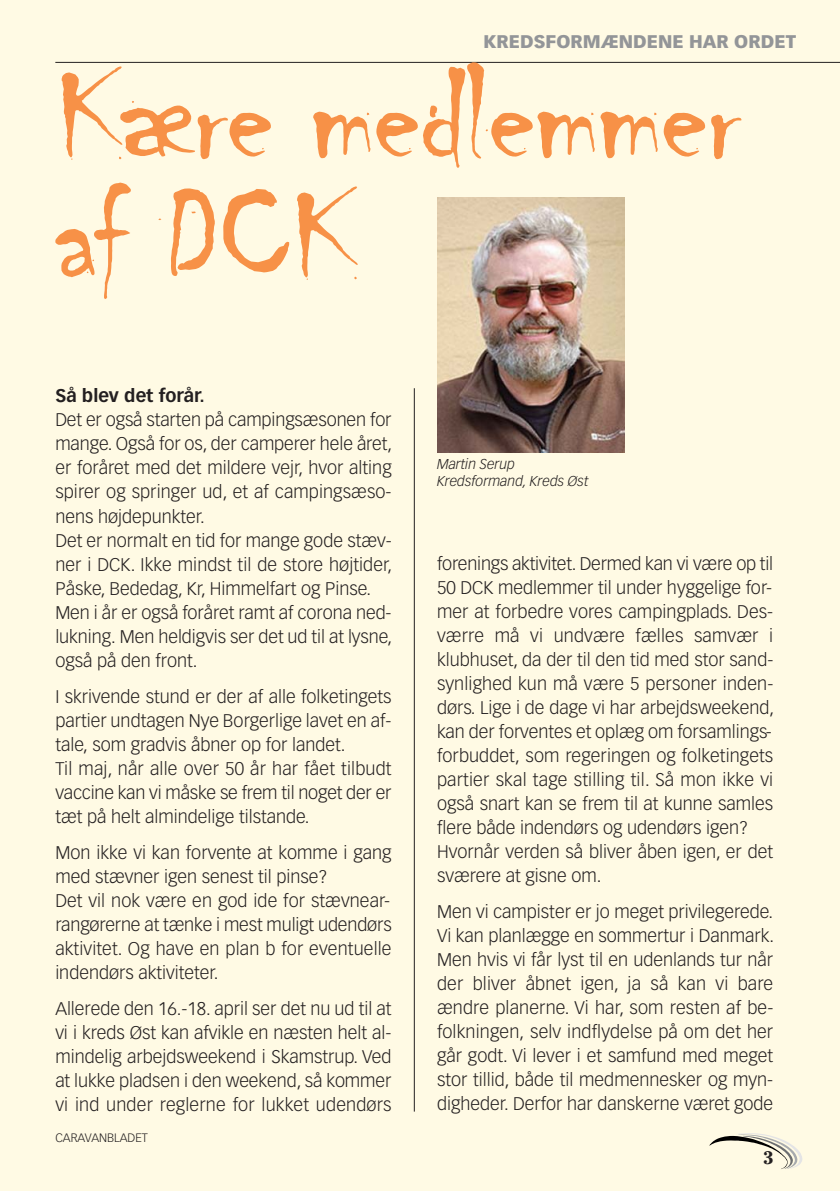
<style>
.page{position:relative;width:840px;height:1191px;background:#fff}
.page>*{position:absolute;margin:0;border:0;box-sizing:border-box;transform-origin:0 0}
.t1{font:144px/120px "Chiller Com";letter-spacing:-.02em;color:#f79147}
.t2{font:300 18px/24px "Vectora LH";color:#231f20}
.t3{font:900 18px "Vectora LH";color:#939598}
.t4{font:700 18px "Vectora LH";color:#231f20}
.t5{font:700 18px "Cheltenham";color:#231f20}
.t6{font:italic 300 14px/16.8px "Vectora LH";color:#231f20}
.t7{font:300 12px "Vectora LH";color:#231f20}
</style>
<div class="page">
<div style="left:0;top:0;width:839px;height:1191px;background:#fffae4"></div>
<hr style="left:55px;top:62px;width:784px;height:1px;background:#231f20">
<hr style="left:414px;top:388px;width:1px;height:723px;background:#231f20">
<svg style="left:709px;top:1133px;width:92px;height:36px"></svg>
<img style="left:437px;top:197px;width:187px;height:256px">
<p class="t3" style="left:483px;top:34px;width:314px">KREDSFORMÆNDENE HAR ORDET</p>
<h1 class="t1" style="left:55px;top:68px;width:687px">Kære medlemmer af DCK</h1>
<p class="t4" style="left:55px;top:388px;width:151px">Så blev det forår.</p>
<p class="t2" style="left:55px;top:409px;width:338px">Det er også starten på campingsæsonen for mange. Også for os, der camperer hele året, er foråret med det mildere vejr, hvor alting spirer og springer ud, et af campingsæso&shy;nens højdepunkter.<br>Det er normalt en tid for mange gode stæv&shy;ner i DCK. Ikke mindst til de store højtider, Påske, Bededag, Kr, Himmelfart og Pinse.<br>Men i år er også foråret ramt af corona ned&shy;lukning. Men heldigvis ser det ud til at lysne, også på den front.</p>
<p class="t2" style="left:55px;top:685px;width:337px">I skrivende stund er der af alle folketingets partier undtagen Nye Borgerlige lavet en af&shy;tale, som gradvis åbner op for landet.<br>Til maj, når alle over 50 år har fået tilbudt vaccine kan vi måske se frem til noget der er tæt på helt almindelige tilstande.</p>
<p class="t2" style="left:55px;top:841px;width:337px">Mon ikke vi kan forvente at komme i gang med stævner igen senest til pinse?<br>Det vil nok være en god ide for stævnear&shy;rangørerne at tænke i mest muligt udendørs aktivitet. Og have en plan b for eventuelle indendørs aktiviteter.</p>
<p class="t2" style="left:55px;top:997px;width:337px;text-align:justify">Allerede den 16.-18. april ser det nu ud til at vi i kreds Øst kan afvikle en næsten helt al&shy;mindelig arbejdsweekend i Skamstrup. Ved at lukke pladsen i den weekend, så kommer vi ind under reglerne for lukket udendørs</p>
<p class="t7" style="left:55px;top:1132px;width:94px">CARAVANBLADET</p>
<p class="t6" style="left:437px;top:457px;width:153px">Martin Serup<br>Kredsformand, Kreds Øst</p>
<p class="t2" style="left:437px;top:552px;width:338px">forenings aktivitet. Dermed kan vi være op til 50 DCK medlemmer til under hyggelige for&shy;mer at forbedre vores campingplads. Des&shy;værre må vi undvære fælles samvær i klubhuset, da der til den tid med stor sand&shy;synlighed kun må være 5 personer inden&shy;dørs. Lige i de dage vi har arbejdsweekend, kan der forventes et oplæg om forsamlings&shy;forbuddet, som regeringen og folketingets partier skal tage stilling til. Så mon ikke vi også snart kan se frem til at kunne samles flere både indendørs og udendørs igen?<br>Hvornår verden så bliver åben igen, er det sværere at gisne om.</p>
<p class="t2" style="left:437px;top:900px;width:338px;text-align:justify">Men vi campister er jo meget privilegerede.<br>Vi kan planlægge en sommertur i Danmark.<br>Men hvis vi får lyst til en udenlands tur når der bliver åbnet igen, ja så kan vi bare ændre planerne. Vi har, som resten af be&shy;folkningen, selv indflydelse på om det her går godt. Vi lever i et samfund med meget stor tillid, både til medmennesker og myn&shy;digheder. Derfor har danskerne været gode</p>
<p class="t5" style="left:762px;top:1151px;width:12px">3</p>
</div>
